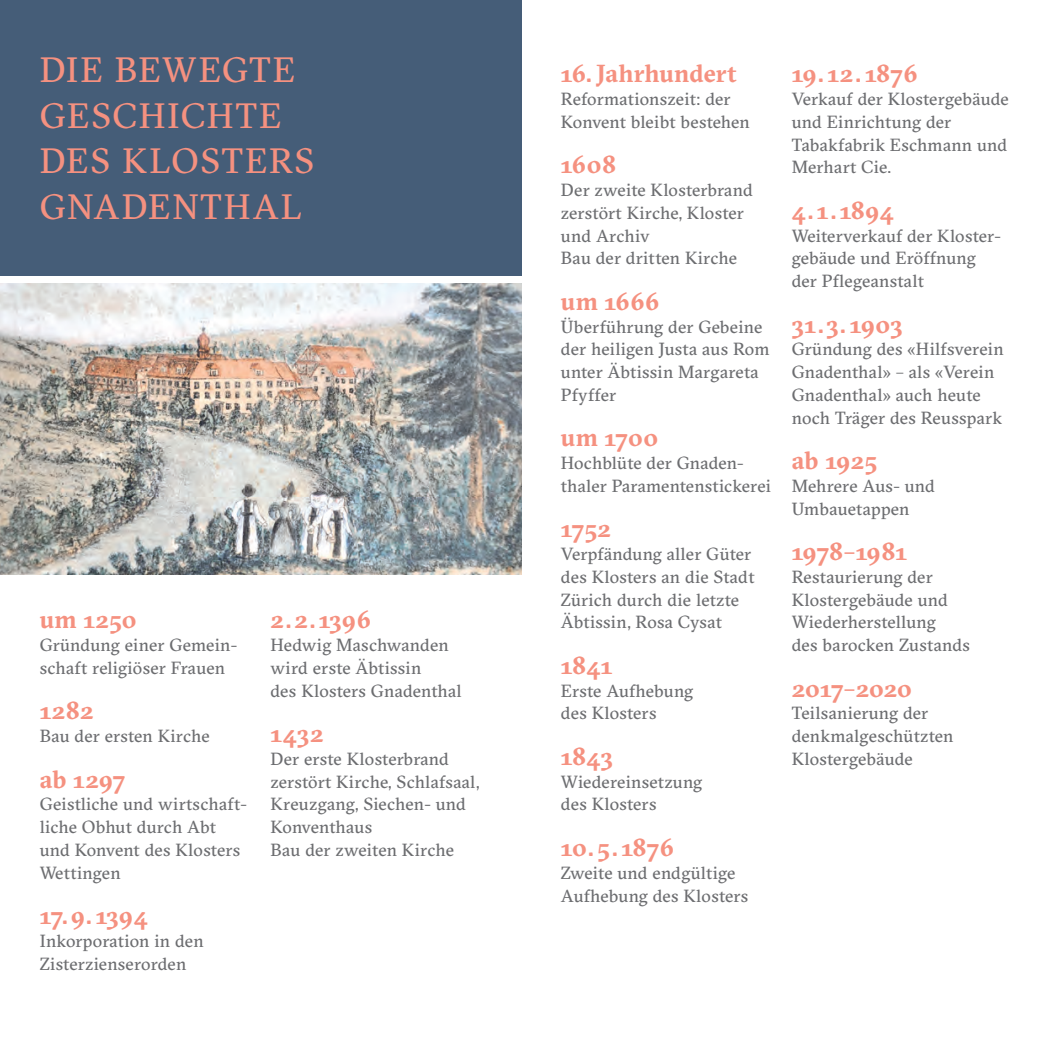
<style>
.page{position:relative;width:1042px;height:1042px;background:#fff}
.page>*{position:absolute;margin:0;border:0;box-sizing:border-box;transform-origin:0 0}
.t1{font:35px/45.5px "GT Sectra";letter-spacing:.045em;color:#f59180}
.t2{font:700 24.5px "GT Sectra";letter-spacing:.005em;color:#f59180}
.t3{font:17.5px/22.8px "GT Sectra";letter-spacing:.01em;color:#6c6d70}
</style>
<div class="page">
<div style="left:0;top:0;width:521px;height:276px;background:#455d78"></div>
<img style="left:0;top:283px;width:521px;height:291px">
<h1 class="t1" style="left:40px;top:48px;width:276px">DIE BEWEGTE<br>GESCHICHTE<br>DES KLOSTERS<br>GNADENTHAL</h1>
<h2 class="t2" style="left:40px;top:605px;width:98px">um 1250</h2>
<p class="t3" style="left:40px;top:634px;width:199px">Gründung einer Gemein&shy;schaft religiöser Frauen</p>
<h2 class="t2" style="left:40px;top:696px;width:55px">1282</h2>
<p class="t3" style="left:40px;top:725px;width:171px">Bau der ersten Kirche</p>
<h2 class="t2" style="left:40px;top:764px;width:87px">ab 1297</h2>
<p class="t3" style="left:40px;top:793px;width:209px">Geistliche und wirtschaft&shy;liche Obhut durch Abt und Konvent des Klosters<br>Wettingen</p>
<h2 class="t2" style="left:40px;top:901px;width:109px">17. 9. 1394</h2>
<p class="t3" style="left:40px;top:930px;width:165px">Inkorporation in den<br>Zisterzienserorden</p>
<h2 class="t2" style="left:270px;top:605px;width:102px">2.2.1396</h2>
<p class="t3" style="left:270px;top:634px;width:192px">Hedwig Maschwanden wird erste Äbtissin<br>des Klosters Gnadenthal</p>
<h2 class="t2" style="left:270px;top:719px;width:54px">1432</h2>
<p class="t3" style="left:270px;top:748px;width:210px">Der erste Klosterbrand zerstört Kirche, Schlafsaal,<br>Kreuzgang, Siechen- und<br>Konventhaus<br>Bau der zweiten Kirche</p>
<h2 class="t2" style="left:561px;top:59px;width:177px">16. Jahrhundert</h2>
<p class="t3" style="left:561px;top:88px;width:190px">Reformationszeit: der<br>Konvent bleibt bestehen</p>
<h2 class="t2" style="left:561px;top:150px;width:57px">1608</h2>
<p class="t3" style="left:561px;top:179px;width:193px">Der zweite Klosterbrand zerstört Kirche, Kloster und Archiv<br>Bau der dritten Kirche</p>
<h2 class="t2" style="left:561px;top:287px;width:100px">um 1666</h2>
<p class="t3" style="left:561px;top:315px;width:210px">Überführung der Gebeine der heiligen Justa aus Rom unter Äbtissin Margareta<br>Pfyffer</p>
<h2 class="t2" style="left:561px;top:423px;width:99px">um 1700</h2>
<p class="t3" style="left:561px;top:452px;width:212px">Hochblüte der Gnaden&shy;thaler Paramentenstickerei</p>
<h2 class="t2" style="left:561px;top:514px;width:52px">1752</h2>
<p class="t3" style="left:561px;top:543px;width:195px">Verpfändung aller Güter des Klosters an die Stadt<br>Zürich durch die letzte<br>Äbtissin, Rosa Cysat</p>
<h2 class="t2" style="left:561px;top:651px;width:53px">1841</h2>
<p class="t3" style="left:561px;top:679px;width:134px">Erste Aufhebung des Klosters</p>
<h2 class="t2" style="left:561px;top:742px;width:54px">1843</h2>
<p class="t3" style="left:561px;top:770px;width:143px">Wiedereinsetzung des Klosters</p>
<h2 class="t2" style="left:561px;top:833px;width:115px">10. 5. 1876</h2>
<p class="t3" style="left:561px;top:861px;width:189px">Zweite und endgültige<br>Aufhebung des Klosters</p>
<h2 class="t2" style="left:791px;top:59px;width:127px">19. 12. 1876</h2>
<p class="t3" style="left:791px;top:88px;width:218px">Verkauf der Klostergebäude und Einrichtung der<br>Tabakfabrik Eschmann und<br>Merhart Cie.</p>
<h2 class="t2" style="left:791px;top:196px;width:103px">4.1.1894</h2>
<p class="t3" style="left:791px;top:224px;width:211px">Weiterverkauf der Kloster&shy;gebäude und Eröffnung der Pflegeanstalt</p>
<h2 class="t2" style="left:791px;top:309px;width:112px">31.3. 1903</h2>
<p class="t3" style="left:791px;top:338px;width:213px">Gründung des «Hilfsverein<br>Gnadenthal» – als «Verein<br>Gnadenthal» auch heute noch Träger des Reusspark</p>
<h2 class="t2" style="left:791px;top:446px;width:87px">ab 1925</h2>
<p class="t3" style="left:791px;top:475px;width:145px">Mehrere Aus- und<br>Umbauetappen</p>
<h2 class="t2" style="left:791px;top:537px;width:117px">1978–1981</h2>
<p class="t3" style="left:791px;top:566px;width:180px">Restaurierung der<br>Klostergebäude und<br>Wiederherstellung<br>des barocken Zustands</p>
<h2 class="t2" style="left:791px;top:673px;width:122px">2017–2020</h2>
<p class="t3" style="left:791px;top:702px;width:163px">Teilsanierung der denkmalgeschützten<br>Klostergebäude</p>
</div>
